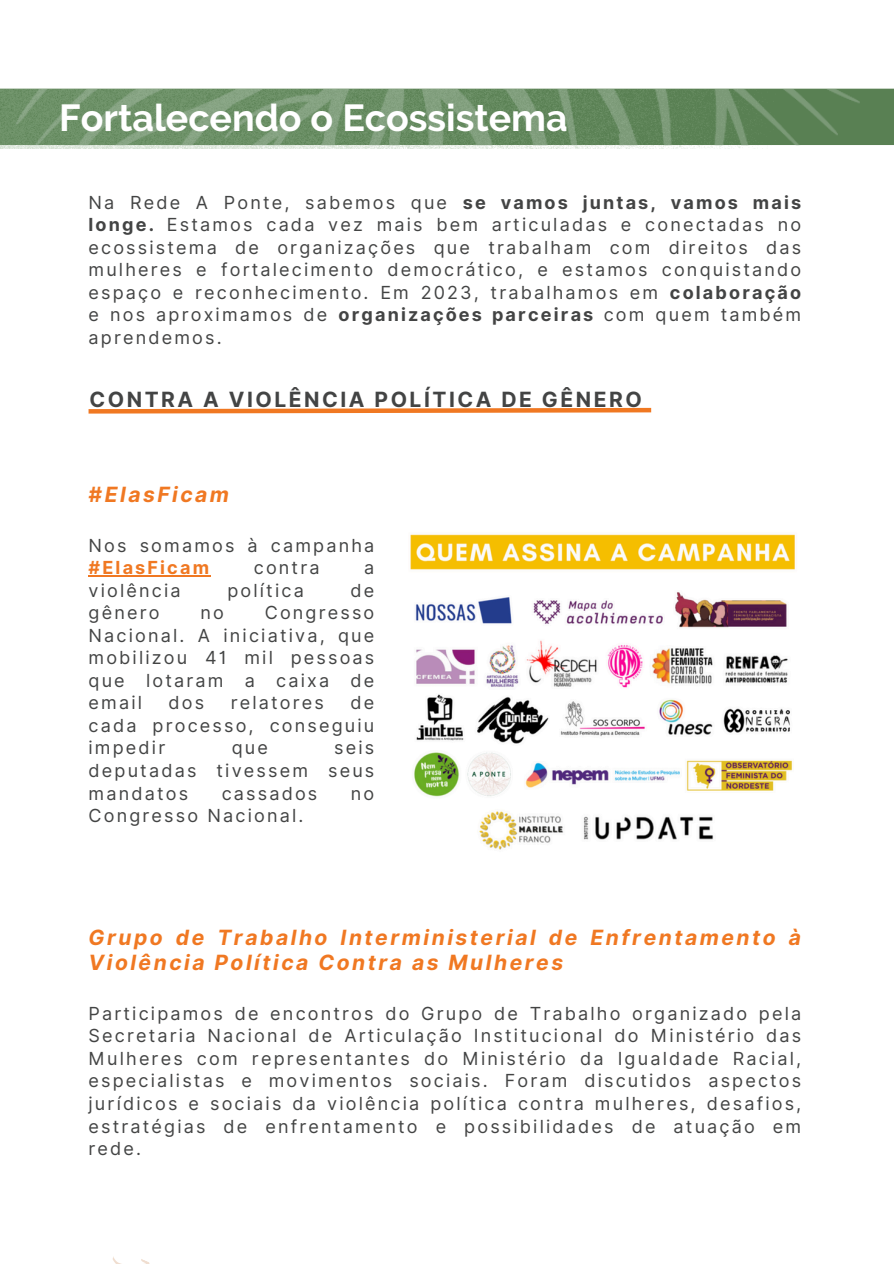
<style>
.page{position:relative;width:894px;height:1264px;background:#fff}
.page>*{position:absolute;margin:0;border:0;box-sizing:border-box;transform-origin:0 0}
.t1{font:700 37.5px "Raleway";color:#fff}
.t2{font:italic 700 21px/25.8px "Inter";letter-spacing:.12em;color:#f07822}
.t3{font:700 21px "Inter";letter-spacing:.12em;color:#434444}
.t4{font:18px/22.5px "Inter";letter-spacing:.12em;color:#434444;text-align:justify}
.s1{font-weight:700}
.s2{font-weight:700;color:#f07822}
</style>
<div class="page">
<svg style="left:112px;top:1257px;width:37px;height:6px"></svg>
<svg style="left:0;top:89px;width:893px;height:59px"></svg>
<img style="left:9px;top:89px;width:873px;height:57px">
<img style="left:410px;top:534px;width:385px;height:316px">
<hr style="left:88px;top:575px;width:123px;height:1px;background:#f07822">
<svg style="left:88px;top:407px;width:564px;height:7px"></svg>
<h1 class="t1" style="left:59px;top:96px;width:510px">Fortalecendo o Ecossistema</h1>
<p class="t4" style="left:88px;top:191px;width:714px">Na Rede A Ponte, sabemos que <span class="s1">se vamos juntas, vamos mais longe.</span> Estamos cada vez mais bem articuladas e conectadas no ecossistema de organizações que trabalham com direitos das mulheres e fortalecimento democrático, e estamos conquistando espaço e reconhecimento. Em 2023, trabalhamos em <span class="s1">colaboração </span>e nos aproximamos de <span class="s1">organizações parceiras</span> com quem também aprendemos.</p>
<p class="t3" style="left:89px;top:387px;width:554px">CONTRA A VIOLÊNCIA POLÍTICA DE GÊNERO</p>
<p class="t2" style="left:88px;top:482px;width:142px">#ElasFicam</p>
<h2 class="t4" style="left:88px;top:534px;width:287px">Nos somamos à campanha <span class="s2">#ElasFicam</span></h2>
<h2 class="t4" style="left:254px;top:556px;width:67px">contra</h2>
<h2 class="t4" style="left:364px;top:556px;width:12px">a</h2>
<h2 class="t4" style="left:88px;top:579px;width:94px">violência</h2>
<h2 class="t4" style="left:227px;top:579px;width:78px">política</h2>
<h2 class="t4" style="left:350px;top:579px;width:25px">de</h2>
<h2 class="t4" style="left:88px;top:601px;width:72px">gênero</h2>
<h2 class="t4" style="left:200px;top:601px;width:25px">no</h2>
<h2 class="t4" style="left:88px;top:601px;width:287px;text-indent:176px">Congresso Nacional. A iniciativa, que mobilizou 41 mil pessoas que lotaram a caixa de email</h2>
<h2 class="t4" style="left:88px;top:691px;width:287px;text-indent:262px">de cada processo, conseguiu impedir</h2>
<h2 class="t4" style="left:168px;top:691px;width:37px">dos</h2>
<h2 class="t4" style="left:231px;top:691px;width:95px">relatores</h2>
<h2 class="t4" style="left:88px;top:736px;width:287px;text-indent:246px">seis deputadas tivessem seus mandatos</h2>
<h2 class="t4" style="left:231px;top:736px;width:38px">que</h2>
<h2 class="t4" style="left:221px;top:781px;width:97px">cassados</h2>
<h2 class="t4" style="left:351px;top:781px;width:25px">no</h2>
<h2 class="t4" style="left:88px;top:804px;width:216px">Congresso Nacional.</h2>
<h3 class="t2" style="left:88px;top:924px;width:713px">Grupo de Trabalho Interministerial de Enfrentamento à<br>Violência Política Contra as Mulheres</h3>
<p class="t4" style="left:88px;top:1002px;width:714px">Participamos de encontros do Grupo de Trabalho organizado pela Secretaria Nacional de Articulação Institucional do Ministério das Mulheres com representantes do Ministério da Igualdade Racial, especialistas e movimentos sociais. Foram discutidos aspectos jurídicos e sociais da violência política contra mulheres, desafios, estratégias de enfrentamento e possibilidades de atuação em rede.</p>
</div>
